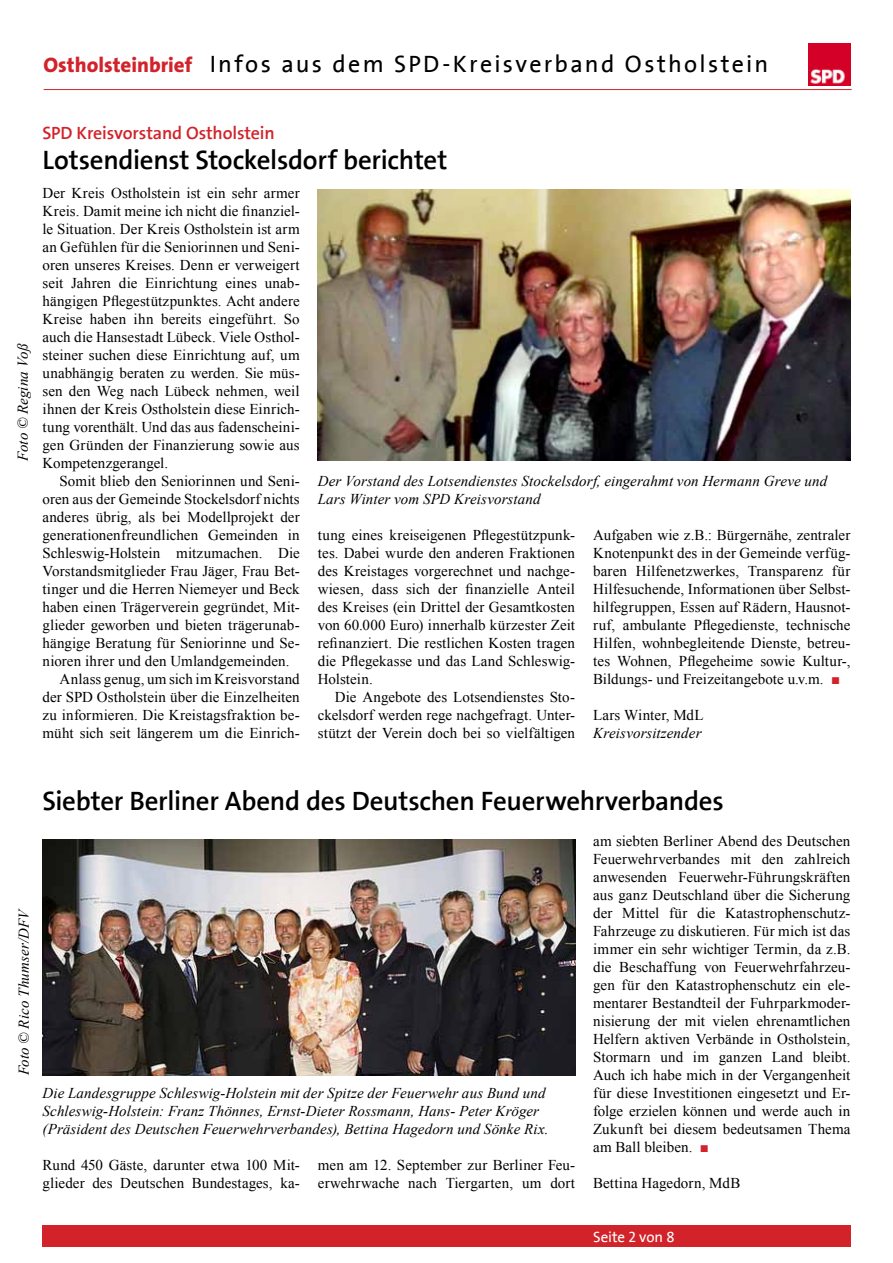
<style>
.page{position:relative;width:893px;height:1263px;background:#fff}
.page>*{position:absolute;margin:0;border:0;box-sizing:border-box;transform-origin:0 0}
.t1{font:700 27px "SPD2002 The Sans";letter-spacing:-.01em;color:#000}
.t2{font:24px "SPD2002 The Sans";letter-spacing:.095em;color:#000}
.t3{font:700 18px "SPD2002 The Sans";letter-spacing:-.01em;color:#d2232a}
.t4{font:15px/18px "Times New Roman";letter-spacing:.005em;color:#000;text-align:justify}
.t5{font:italic 15px/18px "Times New Roman";letter-spacing:.01em;color:#000}
.t6{font:15px "SPD2002 The Sans";letter-spacing:-.005em;color:#fff}
.s1{font-family:"The Sans";font-weight:800;font-size:21px;color:#d2232a}
.s2{color:#d2232a}
</style>
<div class="page">
<img style="left:808px;top:43px;width:42px;height:43px">
<hr style="left:44px;top:89px;width:808px;height:1px;background:#d2232a">
<div style="left:42px;top:1225px;width:809px;height:22px;background:#d2232a"></div>
<img style="left:43px;top:839px;width:532px;height:237px">
<img style="left:318px;top:189px;width:532px;height:272px">
<h2 class="t2" style="left:43px;top:51px;width:726px"><span class="s1">Ostholsteinbrief</span> Infos aus dem SPD-Kreisverband Ostholstein</h2>
<p class="t5" style="left:13px;top:461px;width:121px;rotate:-90deg">Foto © Regina Voß</p>
<p class="t3" style="left:43px;top:124px;width:234px">SPD Kreisvorstand Ostholstein</p>
<h1 class="t1" style="left:43px;top:146px;width:406px">Lotsendienst Stockelsdorf berichtet</h1>
<p class="t4" style="left:43px;top:184px;width:259px">Der Kreis Ostholstein ist ein sehr armer Kreis. Damit meine ich nicht die finanziel&shy;le Situation. Der Kreis Ostholstein ist arm an Gefühlen für die Seniorinnen und Seni&shy;oren unseres Kreises. Denn er verweigert seit Jahren die Einrichtung eines unab&shy;hängigen Pflegestützpunktes. Acht andere Kreise haben ihn bereits eingeführt. So auch die Hansestadt Lübeck. Viele Osthol&shy;steiner suchen diese Einrichtung auf, um unabhängig beraten zu werden. Sie müs&shy;sen den Weg nach Lübeck nehmen, weil ihnen der Kreis Ostholstein diese Einrich&shy;tung vorenthält. Und das aus fadenscheini&shy;gen Gründen der Finanzierung sowie aus Kompetenzgerangel.</p>
<p class="t4" style="left:60px;top:472px;width:242px">Somit blieb den Seniorinnen und Seni-</p>
<p class="t4" style="left:43px;top:490px;width:259px">oren aus der Gemeinde Stockelsdorf nichts</p>
<p class="t4" style="left:43px;top:508px;width:259px">anderes übrig, als bei Modellprojekt der</p>
<p class="t4" style="left:43px;top:526px;width:259px">generationenfreundlichen Gemeinden in</p>
<p class="t4" style="left:43px;top:544px;width:259px">Schleswig-Holstein mitzumachen. Die</p>
<p class="t4" style="left:43px;top:562px;width:259px">Vorstandsmitglieder Frau Jäger, Frau Bet-</p>
<p class="t4" style="left:43px;top:580px;width:259px">tinger und die Herren Niemeyer und Beck</p>
<p class="t4" style="left:43px;top:598px;width:259px">haben einen Trägerverein gegründet, Mit-</p>
<p class="t4" style="left:43px;top:616px;width:259px">glieder geworben und bieten trägerunab-</p>
<p class="t4" style="left:43px;top:634px;width:259px">hängige Beratung für Seniorinne und Se-</p>
<p class="t4" style="left:43px;top:652px;width:248px">nioren ihrer und den Umlandgemeinden.</p>
<p class="t4" style="left:60px;top:670px;width:242px">Anlass genug, um sich im Kreisvorstand</p>
<p class="t4" style="left:43px;top:688px;width:259px">der SPD Ostholstein über die Einzelheiten</p>
<p class="t4" style="left:43px;top:706px;width:259px">zu informieren. Die Kreistagsfraktion be-</p>
<p class="t4" style="left:43px;top:724px;width:259px">müht sich seit längerem um die Einrich-</p>
<p class="t5" style="left:318px;top:472px;width:511px">Der Vorstand des Lotsendienstes Stockelsdorf, eingerahmt von Hermann Greve und<br>Lars Winter vom SPD Kreisvorstand</p>
<p class="t4" style="left:593px;top:526px;width:259px">Aufgaben wie z.B.: Bürgernähe, zentraler Knotenpunkt des in der Gemeinde verfüg&shy;baren Hilfenetzwerkes, Transparenz für Hilfesuchende, Informationen über Selbst&shy;hilfegruppen, Essen auf Rädern, Hausnot&shy;ruf, ambulante Pflegedienste, technische Hilfen, wohnbegleitende Dienste, betreu&shy;tes Wohnen, Pflegeheime sowie Kultur-, Bildungs- und Freizeitangebote u.v.m. <span class="s2">■</span></p>
<p class="t4" style="left:593px;top:706px;width:112px">Lars Winter, MdL</p>
<p class="t5" style="left:593px;top:724px;width:110px">Kreisvorsitzender</p>
<p class="t4" style="left:318px;top:526px;width:259px">tung eines kreiseigenen Pflegestützpunk&shy;tes. Dabei wurde den anderen Fraktionen des Kreistages vorgerechnet und nachge&shy;wiesen, dass sich der finanzielle Anteil des Kreises (ein Drittel der Gesamtkosten von 60.000 Euro) innerhalb kürzester Zeit refinanziert. Die restlichen Kosten tragen die Pflegekasse und das Land Schleswig-Holstein.</p>
<p class="t4" style="left:318px;top:688px;width:259px;text-indent:17px">Die Angebote des Lotsendienstes Sto&shy;ckelsdorf werden rege nachgefragt. Unter&shy;stützt der Verein doch bei so vielfältigen</p>
<p class="t5" style="left:14px;top:1075px;width:169px;rotate:-90deg">Foto © Rico Thumser/DFV</p>
<h1 class="t1" style="left:43px;top:787px;width:683px">Siebter Berliner Abend des Deutschen Feuerwehrverbandes</h1>
<p class="t5" style="left:43px;top:1084px;width:508px">Die Landesgruppe Schleswig-Holstein mit der Spitze der Feuerwehr aus Bund und<br>Schleswig-Holstein: Franz Thönnes, Ernst-Dieter Rossmann, Hans- Peter Kröger (Präsident des Deutschen Feuerwehrverbandes), Bettina Hagedorn und Sönke Rix.</p>
<p class="t4" style="left:318px;top:1156px;width:259px">men am 12. September zur Berliner Feu&shy;erwehrwache nach Tiergarten, um dort</p>
<p class="t4" style="left:43px;top:1156px;width:259px">Rund 450 Gäste, darunter etwa 100 Mit&shy;glieder des Deutschen Bundestages, ka-</p>
<p class="t4" style="left:593px;top:832px;width:259px">am siebten Berliner Abend des Deutschen Feuerwehrverbandes mit den zahlreich anwesenden Feuerwehr-Führungskräften aus ganz Deutschland über die Sicherung der Mittel für die Katastrophenschutz-Fahrzeuge zu diskutieren. Für mich ist das immer ein sehr wichtiger Termin, da z.B. die Beschaffung von Feuerwehrfahrzeu&shy;gen für den Katastrophenschutz ein ele&shy;mentarer Bestandteil der Fuhrparkmoder&shy;nisierung der mit vielen ehrenamtlichen Helfern aktiven Verbände in Ostholstein, Stormarn und im ganzen Land bleibt.<br>Auch ich habe mich in der Vergangenheit für diese Investitionen eingesetzt und Er&shy;folge erzielen können und werde auch in Zukunft bei diesem bedeutsamen Thema am Ball bleiben. <span class="s2">■</span></p>
<p class="t4" style="left:593px;top:1174px;width:149px">Bettina Hagedorn, MdB</p>
<p class="t6" style="left:593px;top:1229px;width:83px">Seite 2 von 8</p>
</div>
